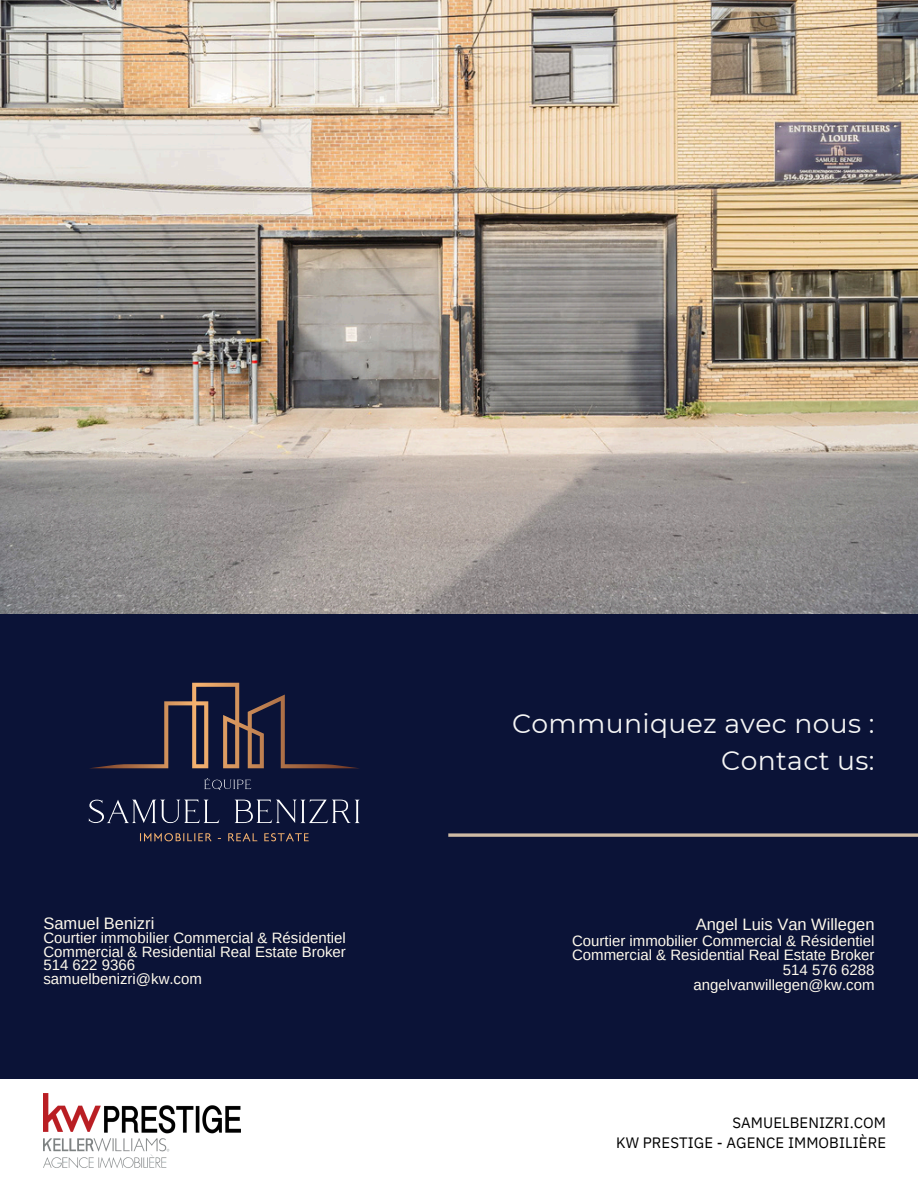
<style>
.page{position:relative;width:918px;height:1188px;background:#fff}
.page>*{position:absolute;margin:0;border:0;box-sizing:border-box;transform-origin:0 0}
.t1{font:26.7px/37.2px "Montserrat";letter-spacing:.015em;color:#f5f5f5;text-align:right}
.t2{font:16.5px "Arimo";color:#fffaed}
.t3{font:15px "Arimo";color:#fffaed}
.t4{font:15px/20.2px "IBM Plex Sans";letter-spacing:.005em;color:#000;text-align:right}
</style>
<div class="page">
<div style="left:0;top:585px;width:918px;height:494px;background:#0b1337"></div>
<svg style="left:140px;top:833px;width:72px;height:9px"></svg>
<svg style="left:228px;top:833px;width:30px;height:9px"></svg>
<svg style="left:264px;top:833px;width:45px;height:9px"></svg>
<svg style="left:89px;top:800px;width:130px;height:23px"></svg>
<svg style="left:234px;top:800px;width:126px;height:23px"></svg>
<svg style="left:92px;top:683px;width:265px;height:85px"></svg>
<svg style="left:204px;top:778px;width:47px;height:12px"></svg>
<img style="left:43px;top:1093px;width:197px;height:75px">
<img style="left:0;top:0;width:918px;height:613px">
<svg style="left:448px;top:833px;width:470px;height:4px;background:#b0a092"></svg>
<p class="t2" style="left:43px;top:914px;width:112px">Samuel Benizri</p>
<p class="t3" style="left:43px;top:930px;width:304px">Courtier immobilier Commercial &amp; Résidentiel</p>
<p class="t3" style="left:43px;top:943px;width:304px">Commercial &amp; Residential Real Estate Broker</p>
<p class="t3" style="left:43px;top:957px;width:93px">514 622 9366</p>
<p class="t3" style="left:43px;top:970px;width:160px">samuelbenizri@kw.com</p>
<h1 class="t1" style="left:512px;top:704px;width:364px">Communiquez avec nous :<br>Contact us:</h1>
<p class="t2" style="left:696px;top:915px;width:180px">Angel Luis Van Willegen</p>
<p class="t3" style="left:572px;top:932px;width:304px">Courtier immobilier Commercial &amp; Résidentiel</p>
<p class="t3" style="left:572px;top:947px;width:304px">Commercial &amp; Residential Real Estate Broker</p>
<p class="t3" style="left:783px;top:961px;width:93px">514 576 6288</p>
<p class="t3" style="left:693px;top:976px;width:183px">angelvanwillegen@kw.com</p>
<h2 class="t4" style="left:616px;top:1112px;width:271px">SAMUELBENIZRI.COM<br>KW PRESTIGE - AGENCE IMMOBILIÈRE</h2>
</div>
